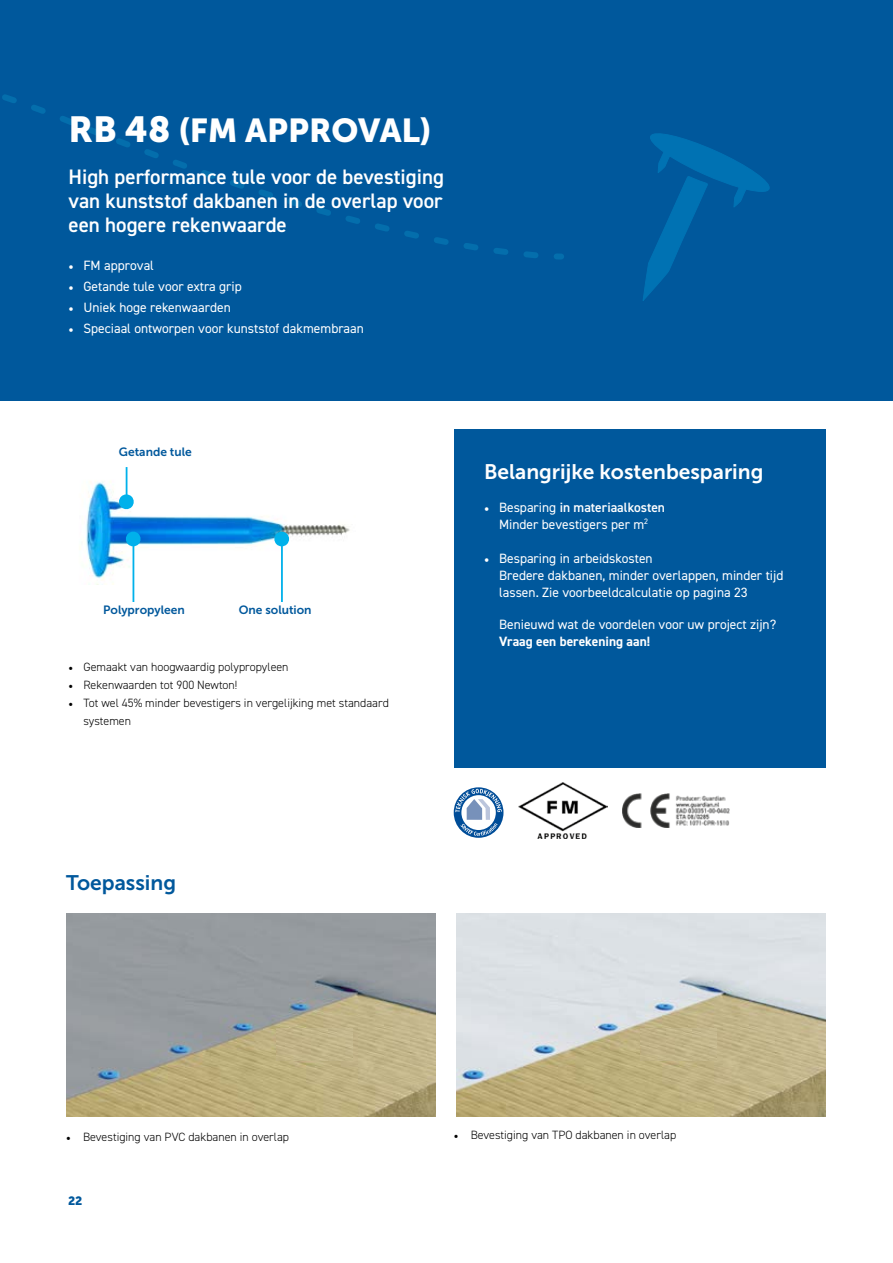
<style>
.page{position:relative;width:893px;height:1263px;background:#fff}
.page>*{position:absolute;margin:0;border:0;box-sizing:border-box;transform-origin:0 0}
.t1{font:33px "Museo Sans 900";color:#fff}
.t2{font:600 21px/24px "DIN2014";color:#fff;text-align:justify}
.t3{font:21px "Museo Sans 700";color:#fff}
.t4{font:21px "Museo Sans 700";color:#00589c}
.t5{font:13.5px/17px "DIN2014";color:#fff;text-align:center}
.t6{font:700 13.5px "DIN2014";color:#fff}
.t7{font:300 12px/18px "DIN2014";color:#000}
.t8{font:12px "Museo Sans 700";color:#00589c}
.t9{font:12px "Museo Sans 900";color:#00589c}
.s1{font-size:36px}
.s2{font-family:"Minion Pro"}
.s3{font-family:"Minion Pro";font-weight:400}
.s4{font-weight:600}
</style>
<div class="page">
<div style="left:0;top:0;width:893px;height:400px;background:#00589c"></div>
<img style="left:80px;top:475px;width:270px;height:109px">
<div style="left:454px;top:430px;width:372px;height:338px;background:#00589c"></div>
<svg style="left:643px;top:133px;width:127px;height:168px"></svg>
<svg style="left:2px;top:94px;width:562px;height:166px"></svg>
<svg style="left:118px;top:494px;width:16px;height:16px"></svg>
<hr style="left:126px;top:467px;width:1px;height:35px;background:#00b1eb">
<svg style="left:125px;top:531px;width:16px;height:16px"></svg>
<hr style="left:133px;top:538px;width:1px;height:64px;background:#00b1eb">
<svg style="left:274px;top:531px;width:16px;height:16px"></svg>
<hr style="left:281px;top:538px;width:2px;height:64px;background:#00b1eb">
<img style="left:456px;top:913px;width:370px;height:203px">
<img style="left:66px;top:913px;width:370px;height:203px">
<img style="left:641px;top:1028px;width:75px;height:32px">
<img style="left:277px;top:1028px;width:76px;height:32px">
<svg style="left:454px;top:787px;width:49px;height:51px"></svg>
<svg style="left:455px;top:789px;width:47px;height:47px"></svg>
<img style="left:518px;top:783px;width:90px;height:55px">
<img style="left:622px;top:793px;width:108px;height:34px">
<h1 class="t1" style="left:68px;top:112px;width:364px"><span class="s1">RB 48</span> (FM APPROVAL)</h1>
<h2 class="t2" style="left:68px;top:164px;width:377px">High performance tule voor de bevestiging van kunststof dakbanen in de overlap voor een hogere rekenwaarde</h2>
<p class="t5" style="left:68px;top:257px;width:87px"><span class="s2">•</span> FM approval</p>
<p class="t5" style="left:68px;top:278px;width:175px"><span class="s2">•</span> Getande tule voor extra grip</p>
<p class="t5" style="left:68px;top:299px;width:164px"><span class="s2">•</span> Uniek hoge rekenwaarden</p>
<p class="t5" style="left:68px;top:320px;width:297px"><span class="s2">•</span> Speciaal ontworpen voor kunststof dakmembraan</p>
<p class="t8" style="left:119px;top:445px;width:74px">Getande tule</p>
<p class="t8" style="left:103px;top:603px;width:83px">Polypropyleen</p>
<p class="t8" style="left:239px;top:603px;width:74px">One solution</p>
<p class="t7" style="left:68px;top:657px;width:222px"><span class="s3">•</span> Gemaakt van hoogwaardig polypropyleen</p>
<p class="t7" style="left:68px;top:675px;width:170px"><span class="s3">•</span> Rekenwaarden tot 900 Newton!</p>
<p class="t7" style="left:83px;top:693px;width:307px;text-indent:-15px"><span class="s3">•</span> Tot wel 45% minder bevestigers in vergelijking met standaard systemen</p>
<h2 class="t4" style="left:66px;top:871px;width:111px">Toepassing</h2>
<h2 class="t3" style="left:484px;top:460px;width:281px">Belangrijke kostenbesparing</h2>
<p class="t5" style="left:484px;top:498px;width:182px"><span class="s2">•</span> Besparing <span class="s4">in materiaalkosten<br></span>Minder bevestigers per m<sup>2</sup></p>
<p class="t5" style="left:499px;top:549px;width:286px;text-align:left;text-indent:-15px"><span class="s2">•</span> Besparing in arbeidskosten<br>Bredere dakbanen, minder overlappen, minder tijd lassen. Zie voorbeeldcalculatie op pagina 23</p>
<p class="t5" style="left:499px;top:616px;width:279px">Benieuwd wat de voordelen voor uw project zijn?</p>
<p class="t6" style="left:499px;top:632px;width:153px">Vraag een berekening aan!</p>
<p class="t7" style="left:66px;top:1128px;width:225px"><span class="s3">•</span> Bevestiging van PVC dakbanen in overlap</p>
<p class="t7" style="left:454px;top:1126px;width:224px"><span class="s3">•</span> Bevestiging van TPO dakbanen in overlap</p>
<p class="t9" style="left:68px;top:1194px;width:16px">22</p>
</div>
